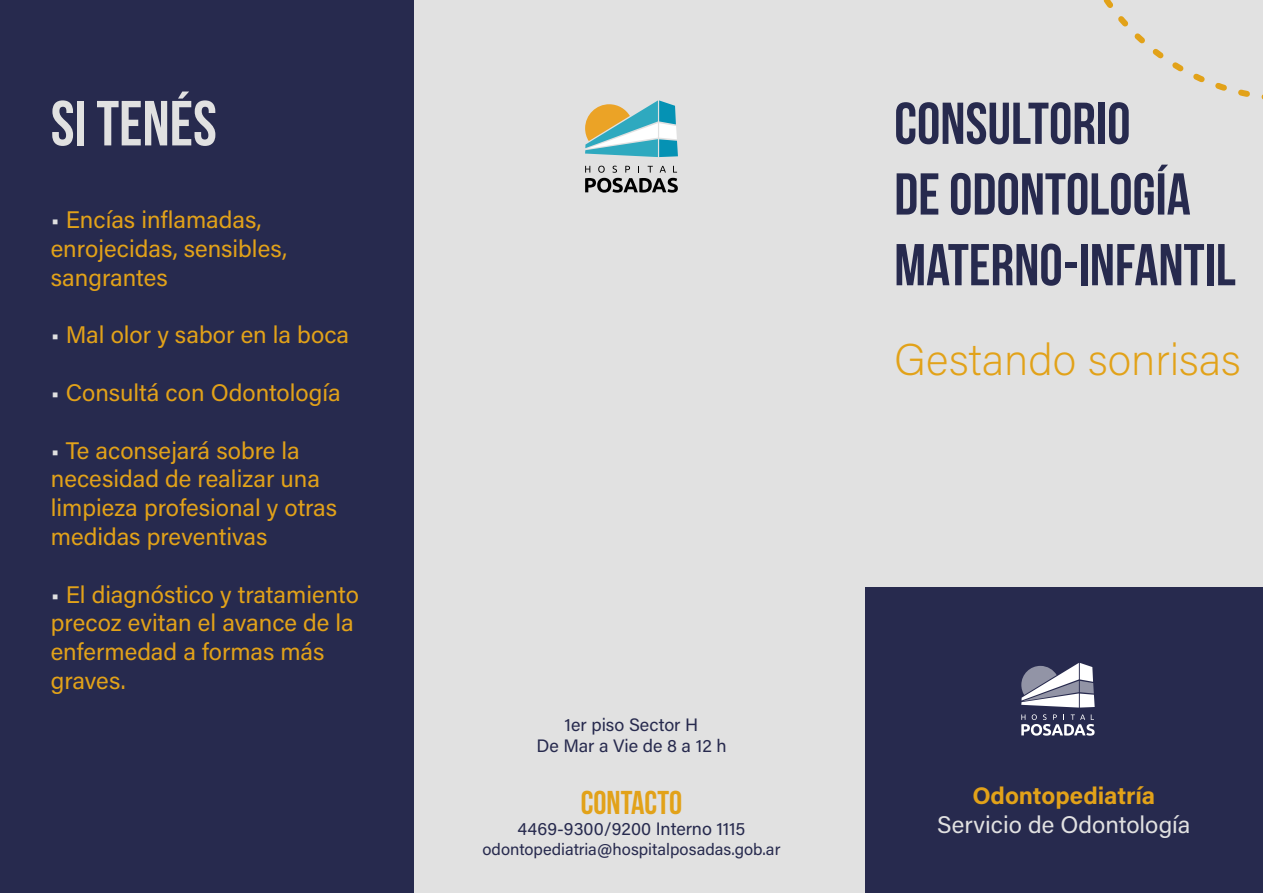
<style>
.page{position:relative;width:1263px;height:893px;background:#e1e1e1}
.page>*{position:absolute;margin:0;border:0;box-sizing:border-box;transform-origin:0 0}
.t1{font:63.6px "Bebas Neue";color:#e1e1e1}
.t2{font:58.95px/70.7px "Bebas Neue";color:#272a4e}
.t3{font:200 44.25px "Acumin Pro";color:#e2a219}
.t4{font:33px "Bebas Neue";color:#e2a219}
.t5{font:24px/28.8px "Acumin Pro";color:#e2a219}
.t6{font:24px "Acumin Pro";color:#e1e1e1}
.t7{font:700 24px "Acumin Pro";letter-spacing:-.005em;color:#e2a219}
.t8{font:18px/21.6px "Acumin Pro";color:#272a4e;text-align:center}
.t9{font:16.5px "Acumin Pro";color:#272a4e}
.s1{color:#e1e1e1}
</style>
<div class="page">
<div style="left:0;top:0;width:413px;height:893px;background:#272a4e"></div>
<svg style="left:1103px;top:0;width:160px;height:100px"></svg>
<div style="left:865px;top:587px;width:398px;height:306px;background:#272a4e"></div>
<svg style="left:585px;top:166px;width:93px;height:27px"></svg>
<svg style="left:585px;top:100px;width:93px;height:57px"></svg>
<svg style="left:1021px;top:714px;width:73px;height:22px"></svg>
<svg style="left:1021px;top:663px;width:74px;height:45px"></svg>
<h1 class="t1" style="left:51px;top:89px;width:168px">SI TENÉS</h1>
<p class="t5" style="left:51px;top:204px;width:238px"><span class="s1">•</span> Encías inflamadas, enrojecidas, sensibles, sangrantes</p>
<p class="t5" style="left:51px;top:320px;width:300px"><span class="s1">•</span> Mal olor y sabor en la boca</p>
<p class="t5" style="left:51px;top:377px;width:291px"><span class="s1">•</span> Consultá con Odontología</p>
<p class="t5" style="left:51px;top:435px;width:288px"><span class="s1">•</span> Te aconsejará sobre la necesidad de realizar una limpieza profesional y otras medidas preventivas</p>
<p class="t5" style="left:51px;top:579px;width:310px"><span class="s1">•</span> El diagnóstico y tratamiento precoz evitan el avance de la enfermedad a formas más graves.</p>
<h2 class="t2" style="left:894px;top:87px;width:343px">CONSULTORIO<br>DE ODONTOLOGÍA<br>MATERNO-INFANTIL</h2>
<h3 class="t3" style="left:894px;top:329px;width:348px">Gestando sonrisas</h3>
<p class="t8" style="left:536px;top:713px;width:192px">1er piso Sector H<br>De Mar a Vie de 8 a 12 h</p>
<h3 class="t4" style="left:581px;top:784px;width:103px">CONTACTO</h3>
<p class="t8" style="left:517px;top:817px;width:229px">4469-9300/9200 Interno 1115</p>
<p class="t9" style="left:482px;top:838px;width:300px">odontopediatria@hospitalposadas.gob.ar</p>
<p class="t7" style="left:972px;top:779px;width:184px">Odontopediatría</p>
<p class="t6" style="left:937px;top:808px;width:255px">Servicio de Odontología</p>
</div>
